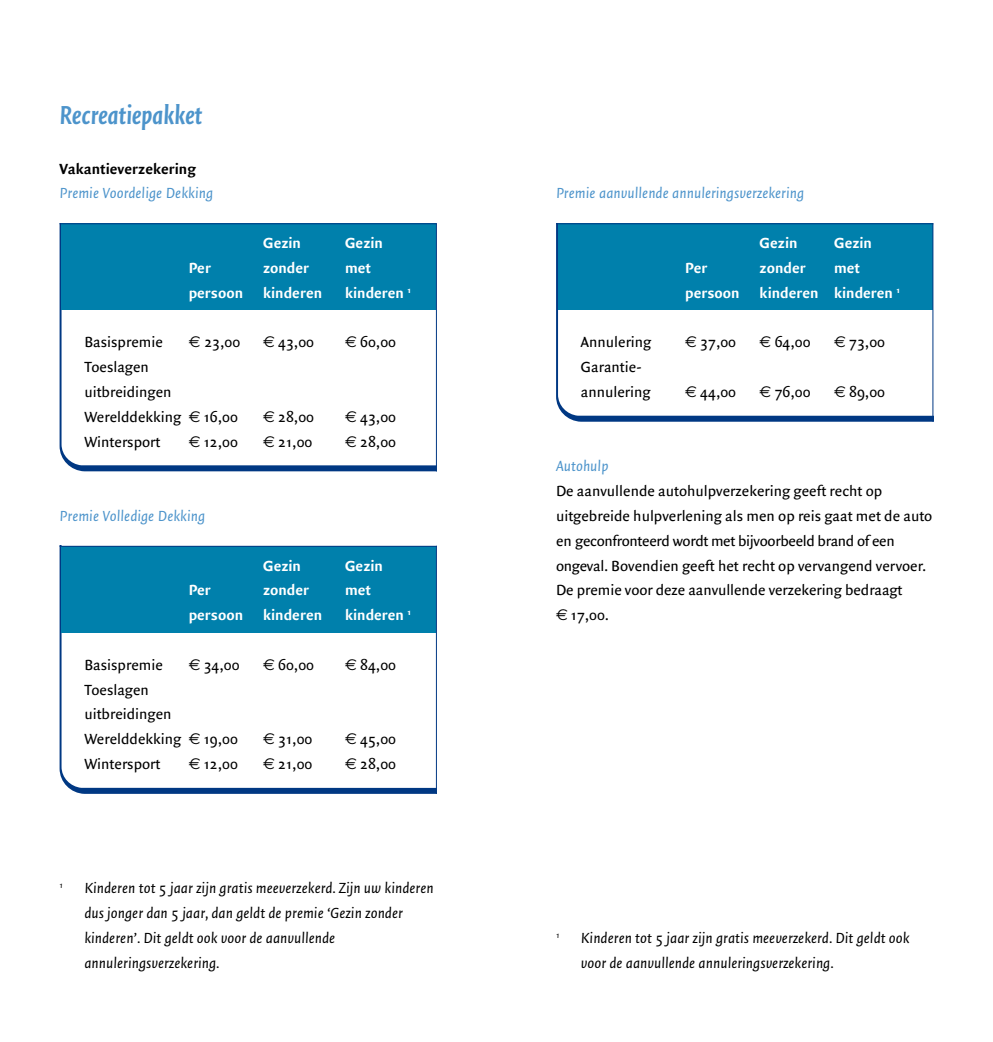
<style>
.page{position:relative;width:993px;height:1042px;background:#fff}
.page>*{position:absolute;margin:0;border:0;box-sizing:border-box;transform-origin:0 0}
.t1{font:italic 700 28px "Quadraat Sans Con";color:#4d94cb}
.t2{font:15.75px/24.8px "Quadraat Sans";color:#000}
.t3{font:italic 15.75px/24.8px "Quadraat Sans";color:#000}
.t4{font:700 15.75px "Quadraat Sans";color:#fff}
.t5{font:italic 15.75px "Quadraat Sans";color:#4d94cb}
.t6{font:700 15.75px "Quadraat Sans";color:#000}
.t7{font:italic 9.1px "Quadraat Sans";color:#000}
.s1{font-family:"Euro Sans"}
</style>
<div class="page">
<svg style="left:60px;top:547px;width:376px;height:247px;background:#0e438a"></svg>
<svg style="left:61px;top:547px;width:375px;height:241px"></svg>
<div style="left:62px;top:546px;width:374px;height:86px;background:#0080ac"></div>
<hr style="left:60px;top:546px;width:377px;height:1px;background:#003883">
<svg style="left:60px;top:224px;width:376px;height:247px;background:#15488d"></svg>
<svg style="left:61px;top:224px;width:375px;height:241px"></svg>
<div style="left:62px;top:223px;width:374px;height:87px;background:#0080ac"></div>
<hr style="left:60px;top:223px;width:377px;height:1px;background:#003883">
<hr style="left:436px;top:223px;width:1px;height:248px;background:#003883">
<hr style="left:436px;top:546px;width:1px;height:248px;background:#003883">
<svg style="left:556px;top:224px;width:376px;height:198px;background:#15498d"></svg>
<svg style="left:558px;top:310px;width:374px;height:106px"></svg>
<div style="left:558px;top:223px;width:374px;height:87px;background:#0080ac"></div>
<hr style="left:556px;top:223px;width:377px;height:1px;background:#003883">
<hr style="left:932px;top:223px;width:1px;height:199px;background:#003883">
<h1 class="t1" style="left:60px;top:100px;width:144px">Recreatiepakket</h1>
<p class="t6" style="left:60px;top:160px;width:138px">Vakantieverzekering</p>
<p class="t5" style="left:60px;top:185px;width:155px">Premie Voordelige Dekking</p>
<p class="t4" style="left:263px;top:234px;width:39px">Gezin</p>
<p class="t4" style="left:345px;top:234px;width:39px">Gezin</p>
<p class="t4" style="left:189px;top:259px;width:24px">Per</p>
<p class="t4" style="left:263px;top:259px;width:48px">zonder</p>
<p class="t4" style="left:345px;top:259px;width:28px">met</p>
<p class="t4" style="left:189px;top:284px;width:56px">persoon</p>
<p class="t4" style="left:263px;top:284px;width:60px">kinderen</p>
<p class="t4" style="left:345px;top:284px;width:67px">kinderen <sup>1</sup></p>
<p class="t2" style="left:84px;top:330px;width:80px">Basispremie</p>
<p class="t2" style="left:189px;top:330px;width:53px"><span class="s1">E</span> 23,00</p>
<p class="t2" style="left:263px;top:330px;width:52px"><span class="s1">E</span> 43,00</p>
<p class="t2" style="left:345px;top:330px;width:52px"><span class="s1">E</span> 60,00</p>
<p class="t2" style="left:84px;top:355px;width:155px">Toeslagen uitbreidingen<br>Werelddekking <span class="s1">E</span> 16,00</p>
<p class="t2" style="left:263px;top:405px;width:52px"><span class="s1">E</span> 28,00</p>
<p class="t2" style="left:345px;top:405px;width:52px"><span class="s1">E</span> 43,00</p>
<p class="t2" style="left:84px;top:429px;width:78px">Wintersport</p>
<p class="t2" style="left:189px;top:429px;width:51px"><span class="s1">E</span> 12,00</p>
<p class="t2" style="left:263px;top:429px;width:51px"><span class="s1">E</span> 21,00</p>
<p class="t2" style="left:345px;top:429px;width:52px"><span class="s1">E</span> 28,00</p>
<p class="t5" style="left:60px;top:508px;width:147px">Premie Volledige Dekking</p>
<p class="t4" style="left:263px;top:557px;width:39px">Gezin</p>
<p class="t4" style="left:345px;top:557px;width:39px">Gezin</p>
<p class="t4" style="left:189px;top:581px;width:24px">Per</p>
<p class="t4" style="left:263px;top:581px;width:48px">zonder</p>
<p class="t4" style="left:345px;top:581px;width:28px">met</p>
<p class="t4" style="left:189px;top:606px;width:56px">persoon</p>
<p class="t4" style="left:263px;top:606px;width:60px">kinderen</p>
<p class="t4" style="left:345px;top:606px;width:67px">kinderen <sup>1</sup></p>
<p class="t2" style="left:84px;top:653px;width:80px">Basispremie</p>
<p class="t2" style="left:189px;top:653px;width:52px"><span class="s1">E</span> 34,00</p>
<p class="t2" style="left:263px;top:653px;width:52px"><span class="s1">E</span> 60,00</p>
<p class="t2" style="left:345px;top:653px;width:52px"><span class="s1">E</span> 84,00</p>
<p class="t2" style="left:84px;top:677px;width:155px">Toeslagen uitbreidingen<br>Werelddekking <span class="s1">E</span> 19,00</p>
<p class="t2" style="left:263px;top:727px;width:51px"><span class="s1">E</span> 31,00</p>
<p class="t2" style="left:345px;top:727px;width:52px"><span class="s1">E</span> 45,00</p>
<p class="t2" style="left:84px;top:752px;width:78px">Wintersport</p>
<p class="t2" style="left:189px;top:752px;width:51px"><span class="s1">E</span> 12,00</p>
<p class="t2" style="left:263px;top:752px;width:51px"><span class="s1">E</span> 21,00</p>
<p class="t2" style="left:345px;top:752px;width:52px"><span class="s1">E</span> 28,00</p>
<p class="t7" style="left:60px;top:880px;width:5px">1</p>
<p class="t3" style="left:84px;top:876px;width:351px">Kinderen tot 5 jaar zijn gratis meeverzekerd. Zijn uw kinderen dus jonger dan 5 jaar, dan geldt de premie ‘Gezin zonder kinderen’. Dit geldt ook voor de aanvullende annuleringsverzekering.</p>
<p class="t5" style="left:556px;top:185px;width:249px">Premie aanvullende annuleringsverzekering</p>
<p class="t4" style="left:759px;top:234px;width:39px">Gezin</p>
<p class="t4" style="left:833px;top:234px;width:39px">Gezin</p>
<p class="t4" style="left:685px;top:259px;width:24px">Per</p>
<p class="t4" style="left:759px;top:259px;width:48px">zonder</p>
<p class="t4" style="left:833px;top:259px;width:28px">met</p>
<p class="t4" style="left:685px;top:284px;width:56px">persoon</p>
<p class="t4" style="left:759px;top:284px;width:142px">kinderen kinderen <sup>1</sup></p>
<p class="t2" style="left:580px;top:330px;width:72px">Annulering</p>
<p class="t2" style="left:685px;top:330px;width:52px"><span class="s1">E</span> 37,00</p>
<p class="t2" style="left:759px;top:330px;width:52px"><span class="s1">E</span> 64,00</p>
<p class="t2" style="left:833px;top:330px;width:52px"><span class="s1">E</span> 73,00</p>
<p class="t2" style="left:580px;top:355px;width:71px">Garantie&shy;annulering</p>
<p class="t2" style="left:685px;top:380px;width:52px"><span class="s1">E</span> 44,00</p>
<p class="t2" style="left:759px;top:380px;width:52px"><span class="s1">E</span> 76,00</p>
<p class="t2" style="left:833px;top:380px;width:52px"><span class="s1">E</span> 89,00</p>
<p class="t5" style="left:556px;top:458px;width:54px">Autohulp</p>
<p class="t2" style="left:556px;top:479px;width:378px">De aanvullende autohulpverzekering geeft recht op uitgebreide hulpverlening als men op reis gaat met de auto en geconfronteerd wordt met bijvoorbeeld brand of een ongeval. Bovendien geeft het recht op vervangend vervoer.<br>De premie voor deze aanvullende verzekering bedraagt<br><span class="s1">E</span> 17,00.</p>
<p class="t7" style="left:556px;top:930px;width:5px">1</p>
<p class="t3" style="left:580px;top:926px;width:330px">Kinderen tot 5 jaar zijn gratis meeverzekerd. Dit geldt ook voor de aanvullende annuleringsverzekering.</p>
</div>
